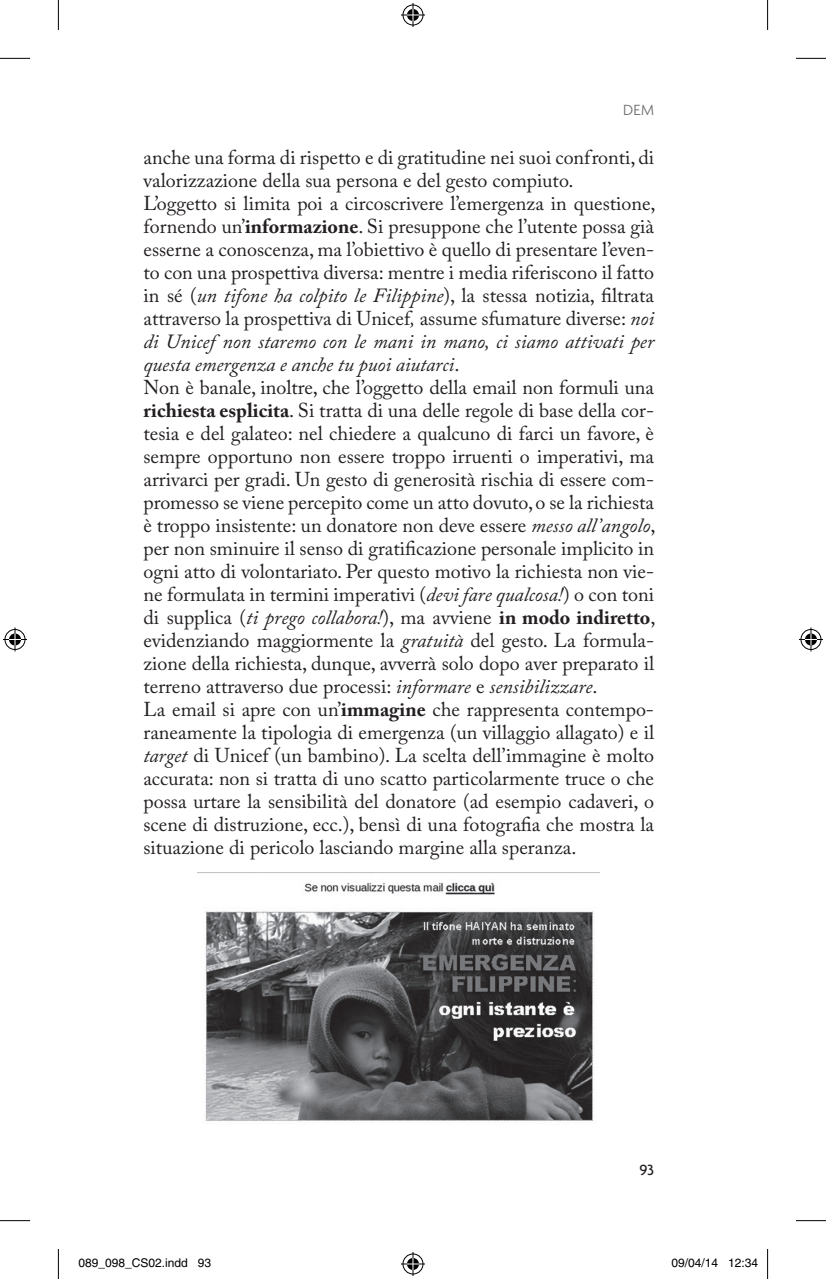
<style>
.page{position:relative;width:826px;height:1279px;background:#fff}
.page>*{position:absolute;margin:0;border:0;box-sizing:border-box;transform-origin:0 0}
.t1{font:20px/23px "Adobe Caslon Pro";color:#231f20}
.t2{font:300 16px "Agenda";color:#6c6d70}
.t3{font:500 16px "Agenda";color:#231f20}
.t4{font:12px "Helvetica";color:#000}
.s1{font-weight:700}
.s2{font-style:italic}
</style>
<div class="page">
<img style="left:198px;top:872px;width:401px;height:249px">
<hr style="left:0;top:58px;width:30px;height:1px;background:#000">
<hr style="left:795px;top:58px;width:30px;height:1px;background:#000">
<hr style="left:0;top:1220px;width:30px;height:1px;background:#000">
<hr style="left:795px;top:1220px;width:30px;height:1px;background:#000">
<hr style="left:58px;top:0;width:1px;height:30px;background:#000">
<hr style="left:58px;top:1249px;width:1px;height:30px;background:#000">
<hr style="left:767px;top:0;width:1px;height:30px;background:#000">
<hr style="left:767px;top:1249px;width:1px;height:30px;background:#000">
<svg style="left:401px;top:3px;width:24px;height:24px"></svg>
<svg style="left:401px;top:1252px;width:24px;height:24px"></svg>
<svg style="left:3px;top:627px;width:24px;height:24px"></svg>
<svg style="left:799px;top:627px;width:23px;height:24px"></svg>
<div style="left:78px;top:1258px;width:7px;height:10px;border:1px solid #fff;border-radius:50%"></div>
<svg style="left:80px;top:1258px;width:5px;height:10px"></svg>
<div style="left:106px;top:1259px;width:5px;height:8px;border:1px solid #fff;border-radius:50%"></div>
<div style="left:105px;top:1258px;width:7px;height:10px;border:1px solid #fff;border-radius:50%"></div>
<div style="left:672px;top:1259px;width:5px;height:8px;border:1px solid #fff;border-radius:50%"></div>
<div style="left:671px;top:1258px;width:7px;height:10px;border:1px solid #fff;border-radius:50%"></div>
<p class="t2" style="left:623px;top:101px;width:11px">dem</p>
<p class="t1" style="left:143px;top:145px;width:513px">anche una forma di rispetto e di gratitudine nei suoi confronti, di valorizzazione della sua persona e del gesto compiuto.<br>L’oggetto si limita poi a circoscrivere l’emergenza in questione, fornendo un’<span class="s1">informazione</span>. Si presuppone che l’utente possa già esserne a conoscenza, ma l’obiettivo è quello di presentare l’even&shy;to con una prospettiva diversa: mentre i media riferiscono il fatto in sé (<span class="s2">un tifone ha colpito le Filippine</span>), la stessa notizia, filtrata attraverso la prospettiva di Unicef<span class="s2">,</span> assume sfumature diverse: <span class="s2">noi di Unicef non staremo con le mani in mano, ci siamo attivati per questa emergenza e anche tu puoi aiutarci</span>.<br>Non è banale, inoltre, che l’oggetto della email non formuli una <span class="s1">richiesta esplicita</span>. Si tratta di una delle regole di base della cor&shy;tesia e del galateo: nel chiedere a qualcuno di farci un favore, è sempre opportuno non essere troppo irruenti o imperativi, ma arrivarci per gradi. Un gesto di generosità rischia di essere com&shy;promesso se viene percepito come un atto dovuto, o se la richiesta è troppo insistente: un donatore non deve essere <span class="s2">messo all’angolo</span>, per non sminuire il senso di gratificazione personale implicito in ogni atto di volontariato. Per questo motivo la richiesta non vie&shy;ne formulata in termini imperativi (<span class="s2">devi fare qualcosa!</span>) o con toni di supplica (<span class="s2">ti prego collabora!</span>), ma avviene <span class="s1">in modo indiretto</span>, evidenziando maggiormente la <span class="s2">gratuità</span> del gesto. La formula&shy;zione della richiesta, dunque, avverrà solo dopo aver preparato il terreno attraverso due processi: <span class="s2">informare</span> e <span class="s2">sensibilizzare</span>.<br>La email si apre con un’<span class="s1">immagine</span> che rappresenta contempo&shy;raneamente la tipologia di emergenza (un villaggio allagato) e il <span class="s2">target</span> di Unicef (un bambino). La scelta dell’immagine è molto accurata: non si tratta di uno scatto particolarmente truce o che possa urtare la sensibilità del donatore (ad esempio cadaveri, o scene di distruzione, ecc.), bensì di una fotografia che mostra la situazione di pericolo lasciando margine alla speranza.</p>
<p class="t3" style="left:639px;top:1162px;width:16px">93</p>
<p class="t4" style="left:78px;top:1256px;width:134px">089_098_CS02.indd 93</p>
<p class="t4" style="left:671px;top:1256px;width:88px">09/04/14 12:34</p>
</div>
